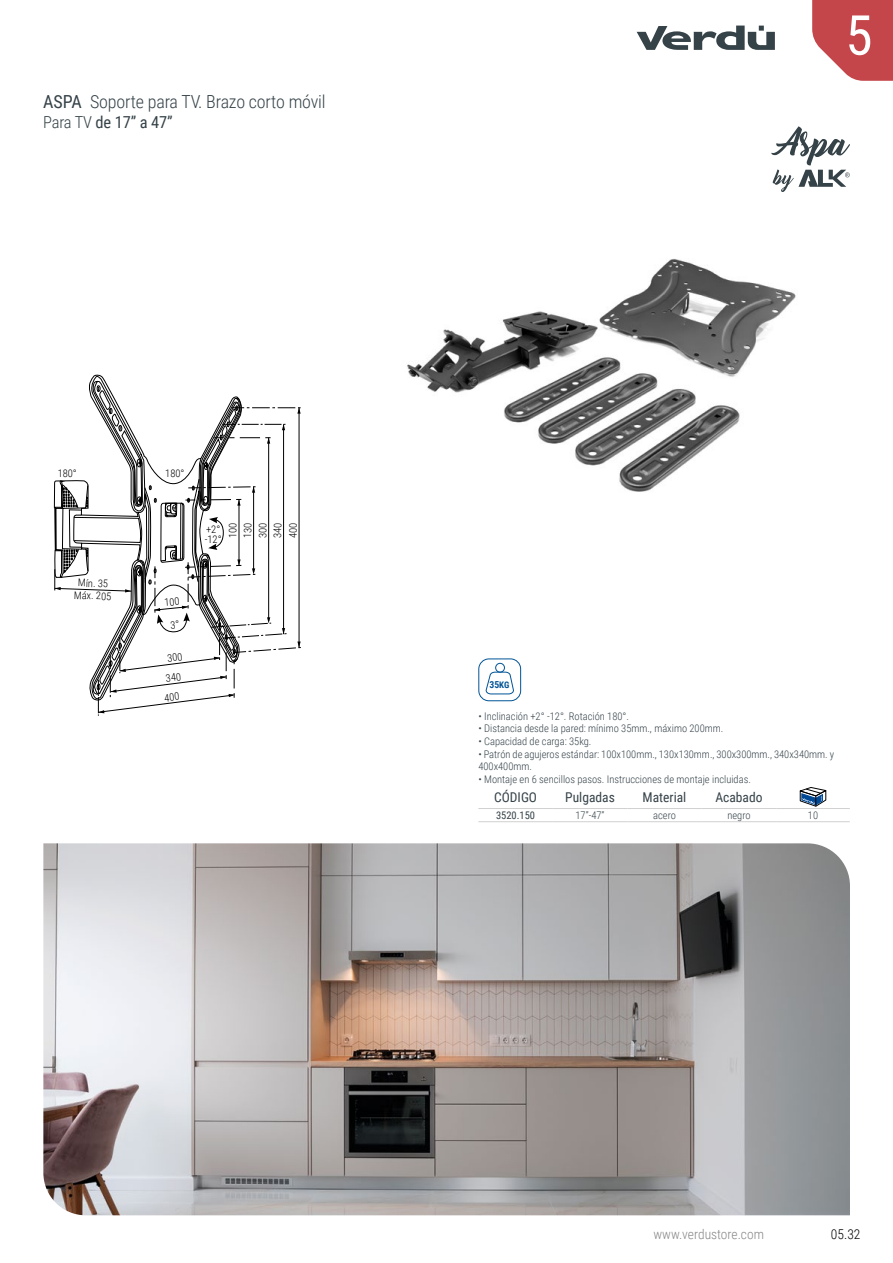
<style>
.page{position:relative;width:893px;height:1263px;background:#fff}
.page>*{position:absolute;margin:0;border:0;box-sizing:border-box;transform-origin:0 0}
.t1{font:55.2px "Roboto Condensed";color:#fff}
.t2{font:300 18px "Roboto Condensed";letter-spacing:-.01em;color:#354248}
.t3{font:16.5px "Roboto Condensed";color:#354248}
.t4{font:13.5px "Roboto Condensed";color:#354248}
.t5{font:300 13.5px "Roboto Condensed";color:#878787}
.t6{font:300 13.5px "Roboto Condensed";color:#000}
.t7{font:300 10.5px/12.6px "Roboto Condensed";color:#354248}
.t8{font:300 10.5px/15.1px "Roboto Condensed";letter-spacing:-.005em;color:#000;text-align:center}
.t9{font:10.5px "Roboto Condensed";color:#354248}
.t10{font:700 9.6px "Roboto Condensed";color:#075497}
.s1{font-weight:400}
.s2{font-weight:300}
.s3{font-size:9px;color:#005496}
</style>
<div class="page">
<svg style="left:637px;top:26px;width:138px;height:24px"></svg>
<svg style="left:812px;top:0;width:81px;height:81px;background:#cb5e62"></svg>
<img style="left:407px;top:259px;width:389px;height:233px">
<hr style="left:478px;top:808px;width:75px;height:1px;background:#d0d0d0">
<hr style="left:553px;top:808px;width:74px;height:1px;background:#d0d0d0">
<hr style="left:627px;top:808px;width:75px;height:1px;background:#d0d0d0">
<hr style="left:702px;top:808px;width:74px;height:1px;background:#d0d0d0">
<hr style="left:776px;top:808px;width:74px;height:1px;background:#d0d0d0">
<hr style="left:478px;top:821px;width:75px;height:1px;background:#d0d0d0">
<hr style="left:553px;top:821px;width:74px;height:1px;background:#d0d0d0">
<hr style="left:627px;top:821px;width:75px;height:1px;background:#d0d0d0">
<hr style="left:702px;top:821px;width:74px;height:1px;background:#d0d0d0">
<hr style="left:776px;top:821px;width:74px;height:1px;background:#d0d0d0">
<svg style="left:800px;top:787px;width:26px;height:19px"></svg>
<img style="left:43px;top:843px;width:807px;height:372px">
<div style="left:478px;top:658px;width:43px;height:43px;border:1px solid #005496;border-radius:10px"></div>
<svg style="left:485px;top:671px;width:29px;height:24px"></svg>
<div style="left:495px;top:663px;width:10px;height:9px;border:1px solid #005496;border-radius:50%"></div>
<svg style="left:771px;top:126px;width:79px;height:66px"></svg>
<svg style="left:54px;top:374px;width:247px;height:472px"></svg>
<h2 class="t2" style="left:43px;top:89px;width:284px"><span class="s1">ASPA</span> Soporte para TV. Brazo corto móvil</h2>
<h3 class="t3" style="left:43px;top:110px;width:131px"><span class="s2">Para TV</span> de 17” a 47”</h3>
<p class="t8" style="left:58px;top:465px;width:21px">180°</p>
<p class="t8" style="left:165px;top:465px;width:21px">180°</p>
<p class="t8" style="left:75px;top:576px;width:39px;line-height:12.6px;rotate:2deg">Mín. 35<br>Máx. 205</p>
<p class="t8" style="left:163px;top:591px;width:17px;line-height:22.8px;rotate:-6deg">100<br>3°</p>
<p class="t8" style="left:161px;top:669px;width:21px;line-height:19.2px;rotate:-7deg">340<br>400</p>
<p class="t8" style="left:225px;top:538px;width:17px;text-align:justify;rotate:-90deg">100<br>130<br>300<br>340<br>400</p>
<p class="t8" style="left:205px;top:523px;width:18px;line-height:10.5px;text-align:left">+2° -12°</p>
<h1 class="t1" style="left:845px;top:-4px;width:29px">5</h1>
<p class="t10" style="left:490px;top:678px;width:21px">35<span class="s3">KG</span></p>
<p class="t7" style="left:478px;top:709px;width:152px">• Inclinación +2° -12°. Rotación 180°.</p>
<p class="t7" style="left:478px;top:722px;width:246px">• Distancia desde la pared: mínimo 35mm., máximo 200mm.</p>
<p class="t7" style="left:478px;top:734px;width:115px">• Capacidad de carga: 35kg.</p>
<p class="t7" style="left:478px;top:747px;width:357px">• Patrón de agujeros estándar: 100x100mm., 130x130mm., 300x300mm., 340x340mm. y<br>400x400mm.</p>
<p class="t7" style="left:478px;top:772px;width:274px">• Montaje en 6 sencillos pasos. Instrucciones de montaje incluidas.</p>
<p class="t4" style="left:494px;top:788px;width:44px">CÓDIGO</p>
<p class="t4" style="left:565px;top:788px;width:51px">Pulgadas</p>
<p class="t4" style="left:643px;top:788px;width:45px">Material</p>
<p class="t4" style="left:715px;top:788px;width:49px">Acabado</p>
<p class="t9" style="left:496px;top:808px;width:41px">3520.150</p>
<p class="t7" style="left:575px;top:809px;width:31px">17”-47”</p>
<p class="t7" style="left:653px;top:809px;width:24px">acero</p>
<p class="t7" style="left:727px;top:809px;width:25px">negro</p>
<p class="t7" style="left:808px;top:809px;width:12px">10</p>
<p class="t5" style="left:653px;top:1225px;width:112px">www.verdustore.com</p>
<p class="t6" style="left:831px;top:1225px;width:31px">05.32</p>
</div>
